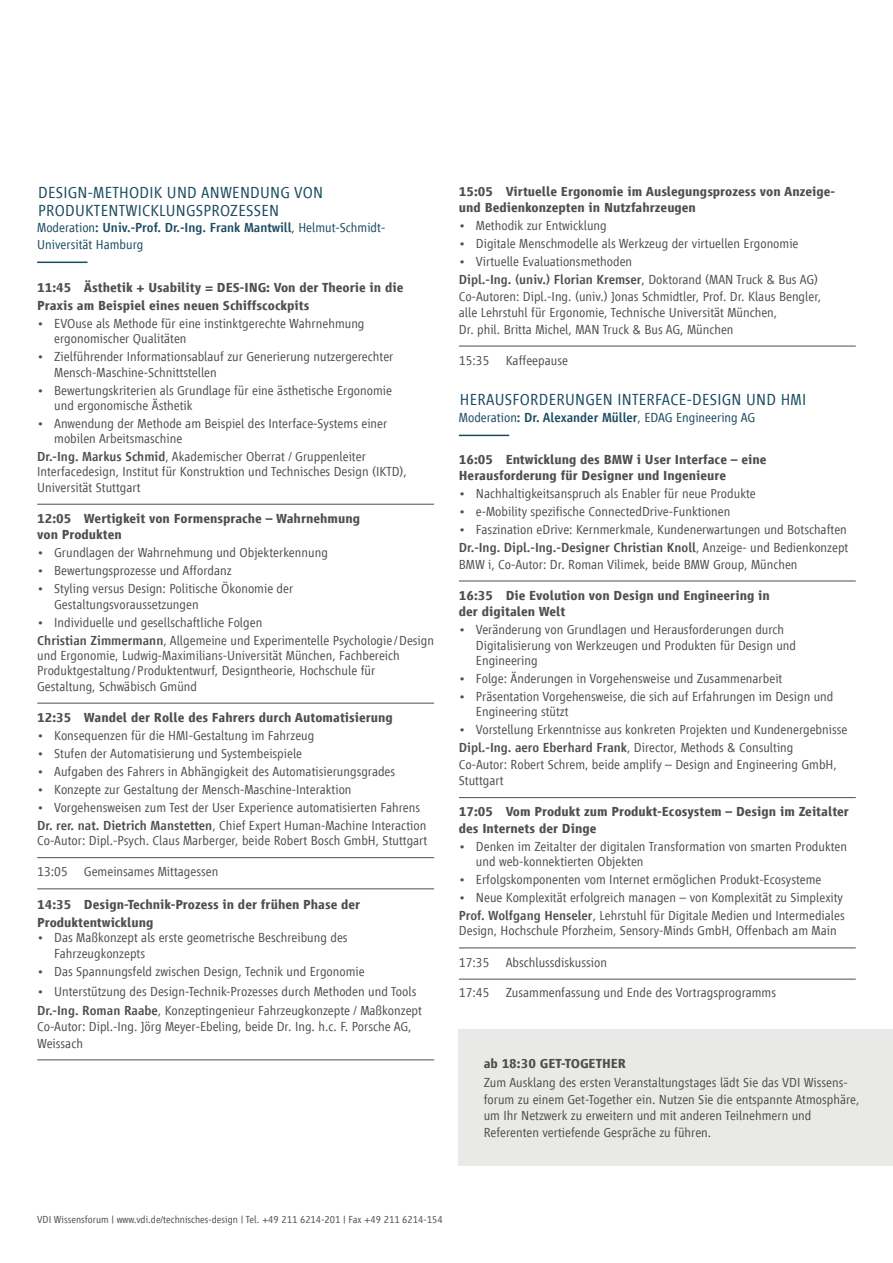
<style>
.page{position:relative;width:893px;height:1263px;background:#fff}
.page>*{position:absolute;margin:0;border:0;box-sizing:border-box;transform-origin:0 0}
.t1{font:300 16.5px/18px "Vialog LT";letter-spacing:.015em;color:#1b4b61}
.t2{font:300 13.5px/15.3px "Vialog LT";color:#504f4e}
.t3{font:700 13.5px/16.5px "Vialog LT";color:#504f4e}
.t4{font:300 13.5px/16.5px "Vialog LT";color:#1b4b61}
.t5{font:300 10.5px "Vialog LT";color:#504f4e}
.s1{font-weight:500}
.s2{font-size:16.5px;color:#fff}
</style>
<div class="page">
<div style="left:459px;top:1029px;width:434px;height:137px;background:#e9e9e8"></div>
<hr style="left:37px;top:262px;width:51px;height:1px;background:#1b4b61">
<hr style="left:37px;top:504px;width:397px;height:1px;background:#504f4e">
<hr style="left:37px;top:703px;width:397px;height:1px;background:#504f4e">
<hr style="left:37px;top:857px;width:397px;height:1px;background:#504f4e">
<hr style="left:37px;top:888px;width:397px;height:1px;background:#504f4e">
<hr style="left:37px;top:1059px;width:397px;height:1px;background:#504f4e">
<hr style="left:459px;top:346px;width:397px;height:1px;background:#504f4e">
<hr style="left:459px;top:435px;width:50px;height:1px;background:#1b4b61">
<hr style="left:459px;top:581px;width:397px;height:1px;background:#504f4e">
<hr style="left:459px;top:797px;width:397px;height:1px;background:#504f4e">
<hr style="left:459px;top:947px;width:397px;height:1px;background:#504f4e">
<hr style="left:459px;top:979px;width:397px;height:1px;background:#504f4e">
<p class="t1" style="left:38px;top:183px;width:287px">DESIGN-METHODIK UND ANWENDUNG VON<br>PRODUKTENTWICKLUNGSPROZESSEN</p>
<p class="t4" style="left:37px;top:220px;width:350px">Moderation<span class="s1">: Univ.-Prof. Dr.-Ing. Frank Mantwill</span>, Helmut-Schmidt-<br>Universität Hamburg</p>
<p class="t3" style="left:37px;top:278px;width:368px;line-height:18px">11:45 Ästhetik + Usability = DES-ING: Von der Theorie in die<br>Praxis am Beispiel eines neuen Schiffscockpits</p>
<p class="t2" style="left:54px;top:316px;width:312px;text-indent:-17px">• EVOuse als Methode für eine instinktgerechte Wahrnehmung ergonomischer Qualitäten</p>
<p class="t2" style="left:54px;top:349px;width:341px;text-indent:-17px">• Zielführender Informationsablauf zur Generierung nutzergerechter<br>Mensch-Maschine-Schnittstellen</p>
<p class="t2" style="left:54px;top:382px;width:339px;text-indent:-17px">• Bewertungskriterien als Grundlage für eine ästhetische Ergonomie und ergonomische Ästhetik</p>
<p class="t2" style="left:54px;top:416px;width:335px;text-indent:-17px">• Anwendung der Methode am Beispiel des Interface-Systems einer mobilen Arbeitsmaschine</p>
<p class="t2" style="left:37px;top:449px;width:371px"><span class="s1">Dr.-Ing. Markus Schmid</span>, Akademischer Oberrat / Gruppenleiter<br>Interfacedesign, Institut für Konstruktion und Technisches Design (IKTD),<br>Universität Stuttgart</p>
<p class="t3" style="left:37px;top:510px;width:324px">12:05 Wertigkeit von Formensprache – Wahrnehmung von Produkten</p>
<p class="t2" style="left:37px;top:545px;width:292px">• Grundlagen der Wahrnehmung und Objekterkennung</p>
<p class="t2" style="left:37px;top:563px;width:196px">• Bewertungsprozesse und Affordanz</p>
<p class="t2" style="left:54px;top:581px;width:241px;text-indent:-17px">• Styling versus Design: Politische Ökonomie der<br>Gestaltungsvoraussetzungen</p>
<p class="t2" style="left:37px;top:613px;width:398px;line-height:18px">• Individuelle und gesellschaftliche Folgen<br><span class="s1">Christian Zimmermann</span>, Allgemeine und Experimentelle Psychologie /Design</p>
<p class="t2" style="left:37px;top:648px;width:364px">und Ergonomie, Ludwig-Maximilians-Universität München, Fachbereich<br>Produktgestaltung / Produktentwurf, Designtheorie, Hochschule für<br>Gestaltung, Schwäbisch Gmünd</p>
<p class="t3" style="left:37px;top:709px;width:357px">12:35 Wandel der Rolle des Fahrers durch Automatisierung</p>
<p class="t2" style="left:37px;top:728px;width:279px">• Konsequenzen für die HMI-Gestaltung im Fahrzeug</p>
<p class="t2" style="left:37px;top:746px;width:266px">• Stufen der Automatisierung und Systembeispiele</p>
<p class="t2" style="left:37px;top:764px;width:360px">• Aufgaben des Fahrers in Abhängigkeit des Automatisierungsgrades</p>
<p class="t2" style="left:37px;top:782px;width:316px">• Konzepte zur Gestaltung der Mensch-Maschine-Interaktion</p>
<p class="t2" style="left:37px;top:798px;width:391px;line-height:18px">• Vorgehensweisen zum Test der User Experience automatisierten Fahrens<br><span class="s1">Dr. rer. nat. Dietrich Manstetten</span>, Chief Expert Human-Machine Interaction</p>
<p class="t2" style="left:37px;top:833px;width:392px">Co-Autor: Dipl.-Psych. Claus Marberger, beide Robert Bosch GmbH, Stuttgart</p>
<p class="t2" style="left:37px;top:864px;width:183px">13:05 Gemeinsames Mittagessen</p>
<p class="t3" style="left:37px;top:895px;width:325px;line-height:18px">14:35 Design-Technik-Prozess in der frühen Phase der<br>Produktentwicklung</p>
<p class="t2" style="left:54px;top:930px;width:295px;text-indent:-17px">• Das Maßkonzept als erste geometrische Beschreibung des<br>Fahrzeugkonzepts</p>
<p class="t2" style="left:37px;top:963px;width:329px">• Das Spannungsfeld zwischen Design, Technik und Ergonomie</p>
<p class="t2" style="left:37px;top:983px;width:389px;line-height:18.1px">• Unterstützung des Design-Technik-Prozesses durch Methoden und Tools<span class="s2">C<br></span><span class="s1">Dr.-Ing. Roman Raabe</span>, Konzeptingenieur Fahrzeugkonzepte / Maßkonzept</p>
<p class="t2" style="left:37px;top:1018px;width:376px;line-height:16.5px">Co-Autor: Dipl.-Ing. Jörg Meyer-Ebeling, beide Dr. Ing. h.c. F. Porsche AG,<br>Weissach</p>
<p class="t3" style="left:459px;top:183px;width:378px">15:05 Virtuelle Ergonomie im Auslegungsprozess von Anzeige&shy;und Bedienkonzepten in Nutzfahrzeugen</p>
<p class="t2" style="left:459px;top:218px;width:149px">• Methodik zur Entwicklung</p>
<p class="t2" style="left:459px;top:236px;width:341px">• Digitale Menschmodelle als Werkzeug der virtuellen Ergonomie</p>
<p class="t2" style="left:459px;top:253px;width:361px;line-height:18px">• Virtuelle Evaluationsmethoden<br><span class="s1">Dipl.-Ing. (univ.) Florian Kremser</span>, Doktorand (MAN Truck &amp; Bus AG)</p>
<p class="t2" style="left:459px;top:288px;width:364px;line-height:16.5px">Co-Autoren: Dipl.-Ing. (univ.) Jonas Schmidtler, Prof. Dr. Klaus Bengler, alle Lehrstuhl für Ergonomie, Technische Universität München,<br>Dr. phil. Britta Michel, MAN Truck &amp; Bus AG, München</p>
<p class="t2" style="left:459px;top:353px;width:111px">15:35 Kaffeepause</p>
<p class="t1" style="left:460px;top:391px;width:348px">HERAUSFORDERUNGEN INTERFACE-DESIGN UND HMI</p>
<p class="t4" style="left:459px;top:409px;width:298px">Moderation<span class="s1">: Dr. Alexander Müller</span>, EDAG Engineering AG</p>
<p class="t3" style="left:459px;top:451px;width:309px">16:05 Entwicklung des BMW i User Interface – eine<br>Herausforderung für Designer und Ingenieure</p>
<p class="t2" style="left:459px;top:486px;width:298px">• Nachhaltigkeitsanspruch als Enabler für neue Produkte</p>
<p class="t2" style="left:459px;top:504px;width:273px">• e-Mobility spezifische ConnectedDrive-Funktionen</p>
<p class="t2" style="left:459px;top:521px;width:391px;line-height:18px">• Faszination eDrive: Kernmerkmale, Kundenerwartungen und Botschaften<br><span class="s1">Dr.-Ing. Dipl.-Ing.-Designer Christian Knoll</span>, Anzeige- und Bedienkonzept</p>
<p class="t2" style="left:459px;top:556px;width:340px">BMW i, Co-Autor: Dr. Roman Vilimek, beide BMW Group, München</p>
<p class="t3" style="left:459px;top:587px;width:313px">16:35 Die Evolution von Design und Engineering in der digitalen Welt</p>
<p class="t2" style="left:476px;top:622px;width:322px;text-indent:-17px">• Veränderung von Grundlagen und Herausforderungen durch<br>Digitalisierung von Werkzeugen und Produkten für Design und<br>Engineering</p>
<p class="t2" style="left:459px;top:671px;width:325px">• Folge: Änderungen in Vorgehensweise und Zusammenarbeit</p>
<p class="t2" style="left:476px;top:689px;width:359px;text-indent:-17px">• Präsentation Vorgehensweise, die sich auf Erfahrungen im Design und<br>Engineering stützt</p>
<p class="t2" style="left:459px;top:721px;width:390px;line-height:18px">• Vorstellung Erkenntnisse aus konkreten Projekten und Kundenergebnisse<br><span class="s1">Dipl.-Ing. aero Eberhard Frank</span>, Director, Methods &amp; Consulting</p>
<p class="t2" style="left:459px;top:756px;width:379px;line-height:16.5px">Co-Autor: Robert Schrem, beide amplify – Design and Engineering GmbH,<br>Stuttgart</p>
<p class="t3" style="left:459px;top:804px;width:392px">17:05 Vom Produkt zum Produkt-Ecosystem – Design im Zeitalter des Internets der Dinge</p>
<p class="t2" style="left:476px;top:839px;width:373px;text-indent:-17px">• Denken im Zeitalter der digitalen Transformation von smarten Produkten und web-konnektierten Objekten</p>
<p class="t2" style="left:459px;top:872px;width:364px">• Erfolgskomponenten vom Internet ermöglichen Produkt-Ecosysteme</p>
<p class="t2" style="left:459px;top:889px;width:387px;line-height:18px">• Neue Komplexität erfolgreich managen – von Komplexität zu Simplexity<br><span class="s1">Prof. Wolfgang Henseler</span>, Lehrstuhl für Digitale Medien und Intermediales</p>
<p class="t2" style="left:459px;top:923px;width:379px">Design, Hochschule Pforzheim, Sensory-Minds GmbH, Offenbach am Main</p>
<p class="t2" style="left:459px;top:954px;width:150px">17:35 Abschlussdiskussion</p>
<p class="t2" style="left:459px;top:984px;width:319px">17:45 Zusammenfassung und Ende des Vortragsprogramms</p>
<p class="t3" style="left:484px;top:1055px;width:144px">ab 18:30 GET-TOGETHER</p>
<p class="t2" style="left:484px;top:1074px;width:377px;line-height:16.5px">Zum Ausklang des ersten Veranstaltungstages lädt Sie das VDI Wissens&shy;forum zu einem Get-Together ein. Nutzen Sie die entspannte Atmosphäre, um Ihr Netzwerk zu erweitern und mit anderen Teilnehmern und Referenten vertiefende Gespräche zu führen.</p>
<p class="t5" style="left:37px;top:1214px;width:407px">VDI Wissensforum | www.vdi.de/technisches-design | Tel. +49 211 6214-201 | Fax +49 211 6214-154</p>
</div>
